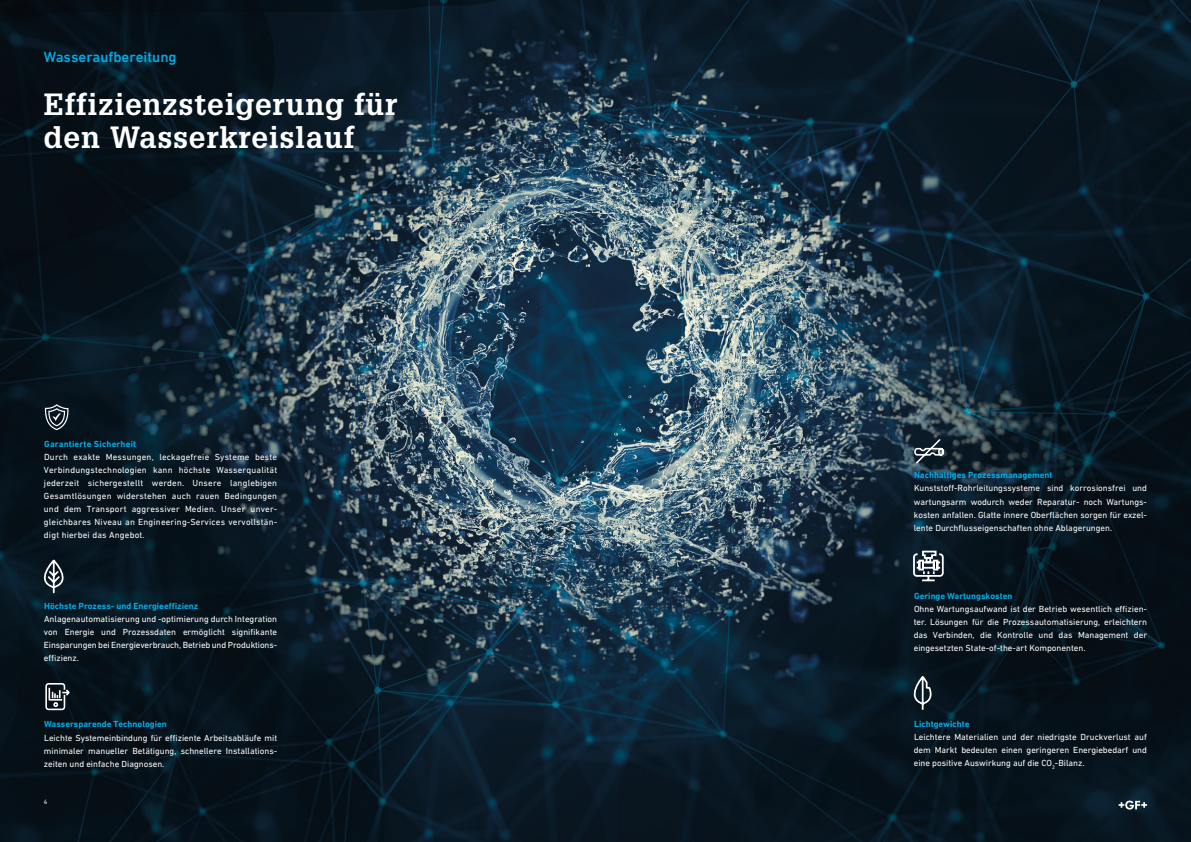
<style>
.page{position:relative;width:1191px;height:842px;background:#fff}
.page>*{position:absolute;margin:0;border:0;box-sizing:border-box;transform-origin:0 0}
.t1{font:700 30px/32.6px "Glypha LT Pro";letter-spacing:.025em;color:#fff}
.t2{font:500 15px "DIN Next W1 G";color:#00abe6}
.t3{font:9px/13px "DIN Next W1 G";color:#fff;text-align:justify}
.t4{font:700 9px "DIN Next W1 G";color:#00abe6}
.t5{font:700 9px "DIN Next W1 G";letter-spacing:.02em;color:#00abe6}
.t6{font:6.5px "DIN Next W1 G";color:#fff}
</style>
<div class="page">
<img style="left:0;top:0;width:1191px;height:842px">
<svg style="left:45px;top:682px;width:26px;height:29px"></svg>
<svg style="left:34px;top:559px;width:40px;height:35px"></svg>
<svg style="left:45px;top:404px;width:23px;height:26px"></svg>
<svg style="left:913px;top:438px;width:31px;height:27px"></svg>
<svg style="left:912px;top:550px;width:32px;height:32px"></svg>
<svg style="left:904px;top:676px;width:27px;height:35px"></svg>
<svg style="left:1118px;top:801px;width:29px;height:8px"></svg>
<h2 class="t2" style="left:44px;top:49px;width:134px">Wasseraufbereitung</h2>
<h1 class="t1" style="left:44px;top:87px;width:355px">Effizienzsteigerung für den Wasserkreislauf</h1>
<p class="t5" style="left:44px;top:438px;width:94px">Garantierte Sicherheit</p>
<p class="t3" style="left:44px;top:450px;width:235px">Durch exakte Messungen, leckagefreie Systeme beste Verbindungstechnologien kann höchste Wasserqualität jederzeit sichergestellt werden. Unsere langlebigen Gesamtlösungen widerstehen auch rauen Bedingungen und dem Transport aggressiver Medien. Unser unver&shy;gleichbares Niveau an Engineering-Services vervollstän&shy;digt hierbei das Angebot.</p>
<p class="t4" style="left:44px;top:601px;width:156px">Höchste Prozess- und Energieeffizienz</p>
<p class="t3" style="left:44px;top:612px;width:235px">Anlagenautomatisierung und -optimierung durch Integration von Energie und Prozessdaten ermöglicht signifikante Einsparungen bei Energieverbrauch, Betrieb und Produktions&shy;effizienz.</p>
<p class="t4" style="left:44px;top:719px;width:124px">Wassersparende Technologien</p>
<p class="t3" style="left:44px;top:731px;width:235px">Leichte Systemeinbindung für effiziente Arbeitsabläufe mit minimaler manueller Betätigung, schnellere Installations&shy;zeiten und einfache Diagnosen.</p>
<p class="t6" style="left:44px;top:798px;width:5px">4</p>
<p class="t4" style="left:914px;top:470px;width:140px">Nachhaltiges Prozessmanagement</p>
<p class="t3" style="left:913px;top:482px;width:235px">Kunststoff-Rohrleitungssysteme sind korrosionsfrei und wartungsarm wodurch weder Reparatur- noch Wartungs&shy;kosten anfallen. Glatte innere Oberflächen sorgen für exzel&shy;lente Durchflusseigenschaften ohne Ablagerungen.</p>
<p class="t4" style="left:914px;top:591px;width:100px">Geringe Wartungskosten</p>
<p class="t3" style="left:913px;top:603px;width:235px">Ohne Wartungsaufwand ist der Betrieb wesentlich effizien&shy;ter. Lösungen für die Prozessautomatisierung, erleichtern das Verbinden, die Kontrolle und das Management der eingesetzten State-of-the-art Komponenten.</p>
<p class="t4" style="left:914px;top:718px;width:57px">Lichtgewichte</p>
<p class="t3" style="left:913px;top:730px;width:235px">Leichtere Materialien und der niedrigste Druckverlust auf dem Markt bedeuten einen geringeren Energiebedarf und eine positive Auswirkung auf die CO<sub>2</sub>-Bilanz.</p>
</div>
